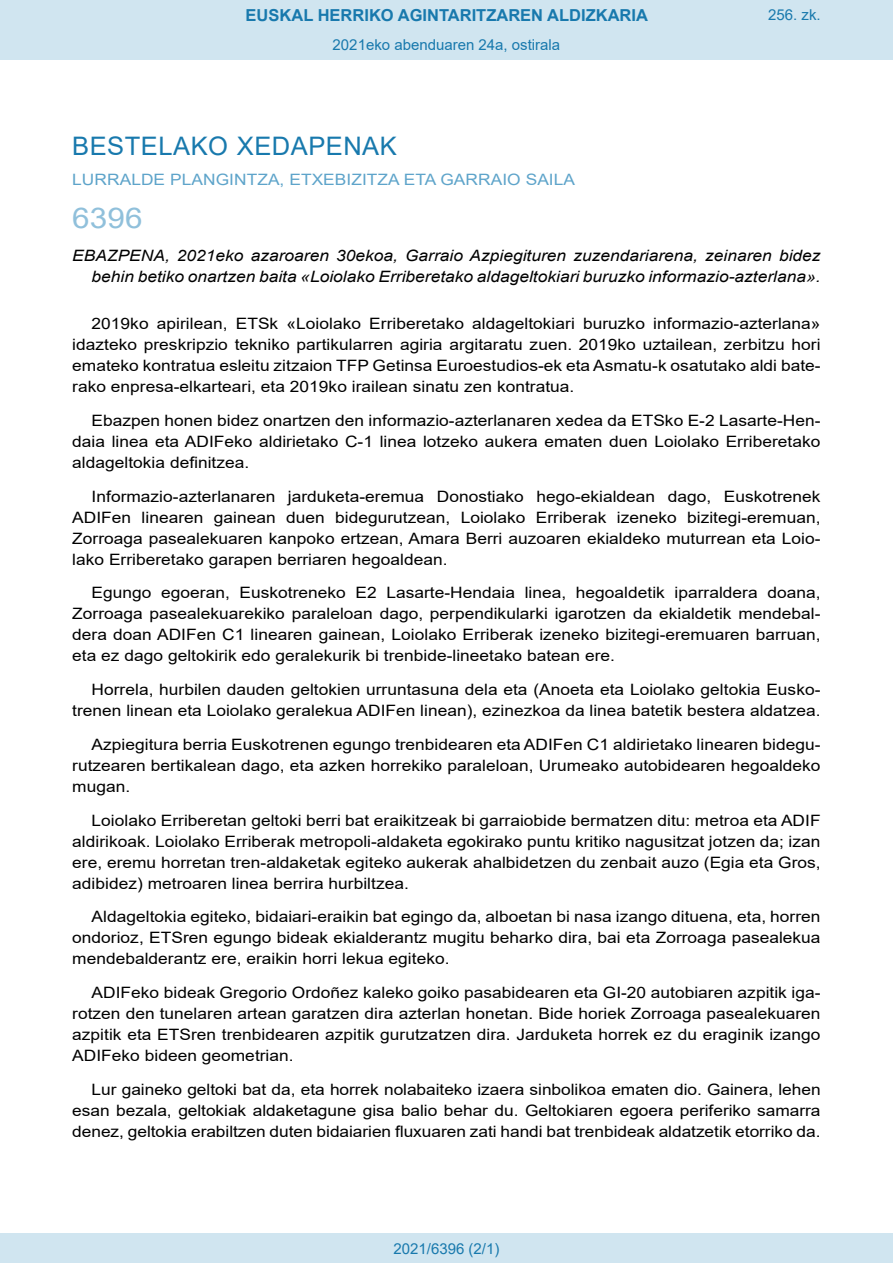
<style>
.page{position:relative;width:893px;height:1263px;background:#fff}
.page>*{position:absolute;margin:0;border:0;box-sizing:border-box;transform-origin:0 0}
.BOPVOrden{font:28.5px "Arial";color:#90c0db;scale:1.11 1}
.BOPVSeccion{font:25.5px "Arial";letter-spacing:.02em;color:#1879ad}
.t1{font:700 16.5px "Arial";color:#1879ad}
.BOPVDetalle{font:15.6px/21px "Arial";color:#000;text-align:justify;scale:1.11 1}
.BOPVTitulo{font:italic 15.6px/21px "Arial";color:#000;text-align:right;scale:1.11 1}
.BOPVOrganismo{font:15.6px "Arial";letter-spacing:.005em;color:#5ea4ca;scale:1.11 1}
.Paginacion_Centro{font:15px "Arial";color:#1879ad}
</style>
<div class="page">
<div style="left:0;top:0;width:893px;height:60px;background:#d0e5f0"></div>
<div style="left:0;top:1233px;width:893px;height:30px;background:#d0e5f0"></div>
<p class="t1" style="left:246px;top:3px;width:404px">EUSKAL HERRIKO AGINTARITZAREN ALDIZKARIA</p>
<p class="Paginacion_Centro" style="left:333px;top:35px;width:229px">2021eko abenduaren 24a, ostirala</p>
<p class="Paginacion_Centro" style="left:768px;top:5px;width:54px">256. zk.</p>
<p class="BOPVSeccion" style="left:72px;top:128px;width:326px">BESTELAKO XEDAPENAK</p>
<p class="BOPVOrganismo" style="left:72px;top:169px;width:454px">LURRALDE PLANGINTZA, ETXEBIZITZA ETA GARRAIO SAILA</p>
<p class="BOPVOrden" style="left:72px;top:198px;width:65px">6396</p>
<p class="BOPVTitulo" style="left:72px;top:246px;width:676px">EBAZPENA, 2021eko azaroaren 30ekoa, Garraio Azpiegituren zuzendariarena, zeinaren bidez behin betiko onartzen baita «Loiolako Erriberetako aldageltokiari buruzko informazio-azterlana».</p>
<p class="BOPVDetalle" style="left:72px;top:313px;width:676px;text-indent:19px">2019ko apirilean, ETSk «Loiolako Erriberetako aldageltokiari buruzko informazio-azterlana» idazteko preskripzio tekniko partikularren agiria argitaratu zuen. 2019ko uztailean, zerbitzu hori emateko kontratua esleitu zitzaion TFP Getinsa Euroestudios-ek eta Asmatu-k osatutako aldi bate&shy;rako enpresa-elkarteari, eta 2019ko irailean sinatu zen kontratua.</p>
<p class="BOPVDetalle" style="left:72px;top:410px;width:676px;text-indent:19px">Ebazpen honen bidez onartzen den informazio-azterlanaren xedea da ETSko E-2 Lasarte-Hen&shy;daia linea eta ADIFeko aldirietako C-1 linea lotzeko aukera ematen duen Loiolako Erriberetako aldageltokia definitzea.</p>
<p class="BOPVDetalle" style="left:72px;top:485px;width:676px;text-indent:19px">Informazio-azterlanaren jarduketa-eremua Donostiako hego-ekialdean dago, Euskotrenek ADIFen linearen gainean duen bidegurutzean, Loiolako Erriberak izeneko bizitegi-eremuan, Zorroaga pasealekuaren kanpoko ertzean, Amara Berri auzoaren ekialdeko muturrean eta Loio&shy;lako Erriberetako garapen berriaren hegoaldean.</p>
<p class="BOPVDetalle" style="left:72px;top:582px;width:676px;text-indent:19px">Egungo egoeran, Euskotreneko E2 Lasarte-Hendaia linea, hegoaldetik iparraldera doana, Zorroaga pasealekuarekiko paraleloan dago, perpendikularki igarotzen da ekialdetik mendebal&shy;dera doan ADIFen C1 linearen gainean, Loiolako Erriberak izeneko bizitegi-eremuaren barruan, eta ez dago geltokirik edo geralekurik bi trenbide-lineetako batean ere.</p>
<p class="BOPVDetalle" style="left:72px;top:679px;width:676px;text-align:right">Horrela, hurbilen dauden geltokien urruntasuna dela eta (Anoeta eta Loiolako geltokia Eusko&shy;trenen linean eta Loiolako geralekua ADIFen linean), ezinezkoa da linea batetik bestera aldatzea.</p>
<p class="BOPVDetalle" style="left:72px;top:734px;width:676px;text-indent:19px">Azpiegitura berria Euskotrenen egungo trenbidearen eta ADIFen C1 aldirietako linearen bidegu&shy;rutzearen bertikalean dago, eta azken horrekiko paraleloan, Urumeako autobidearen hegoaldeko mugan.</p>
<p class="BOPVDetalle" style="left:72px;top:809px;width:676px;text-indent:19px">Loiolako Erriberetan geltoki berri bat eraikitzeak bi garraiobide bermatzen ditu: metroa eta ADIF aldirikoak. Loiolako Erriberak metropoli-aldaketa egokirako puntu kritiko nagusitzat jotzen da; izan ere, eremu horretan tren-aldaketak egiteko aukerak ahalbidetzen du zenbait auzo (Egia eta Gros, adibidez) metroaren linea berrira hurbiltzea.</p>
<p class="BOPVDetalle" style="left:72px;top:906px;width:676px;text-indent:19px">Aldageltokia egiteko, bidaiari-eraikin bat egingo da, alboetan bi nasa izango dituena, eta, horren ondorioz, ETSren egungo bideak ekialderantz mugitu beharko dira, bai eta Zorroaga pasealekua mendebalderantz ere, eraikin horri lekua egiteko.</p>
<p class="BOPVDetalle" style="left:72px;top:982px;width:676px;text-indent:19px">ADIFeko bideak Gregorio Ordoñez kaleko goiko pasabidearen eta GI-20 autobiaren azpitik iga&shy;rotzen den tunelaren artean garatzen dira azterlan honetan. Bide horiek Zorroaga pasealekuaren azpitik eta ETSren trenbidearen azpitik gurutzatzen dira. Jarduketa horrek ez du eraginik izango ADIFeko bideen geometrian.</p>
<p class="BOPVDetalle" style="left:72px;top:1079px;width:676px;text-indent:19px">Lur gaineko geltoki bat da, eta horrek nolabaiteko izaera sinbolikoa ematen dio. Gainera, lehen esan bezala, geltokiak aldaketagune gisa balio behar du. Geltokiaren egoera periferiko samarra denez, geltokia erabiltzen duten bidaiarien fluxuaren zati handi bat trenbideak aldatzetik etorriko da.</p>
<p class="Paginacion_Centro" style="left:393px;top:1238px;width:107px">2021/6396 (2/1)</p>
</div>
